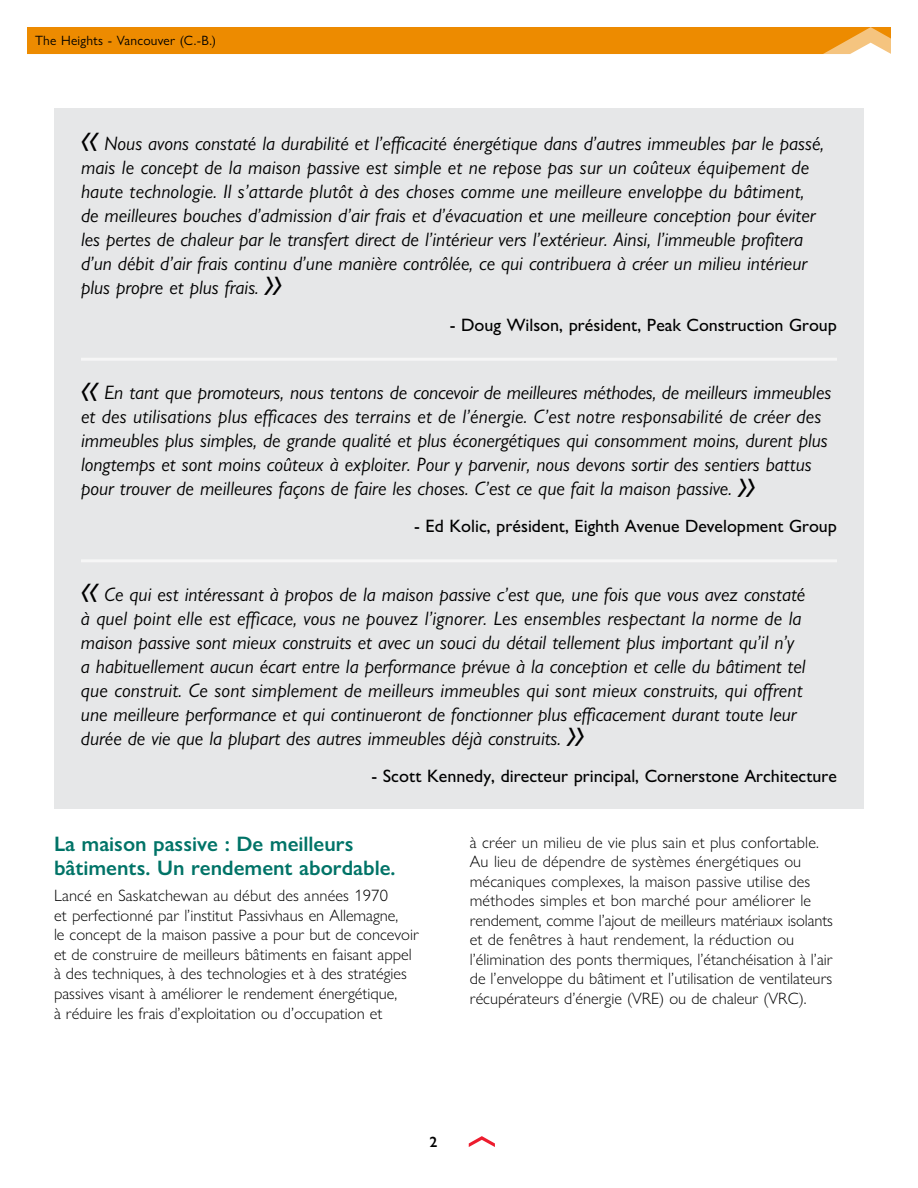
<style>
.page{position:relative;width:918px;height:1188px;background:#fff}
.page>*{position:absolute;margin:0;border:0;box-sizing:border-box;transform-origin:0 0}
.PH_Subhead3_H3{font:600 21px/24px "Gill Sans Nova";color:#007367}
.PH_Grey_Box_Quote_P{font:italic 19.5px/24px "Gill Sans Nova";color:#000}
.PH_Grey_Box_Name__Ti{font:500 18px "Gill Sans Nova";color:#000}
.PH_Grey_Box_Name__Ti-2{font:500 17.85px "Gill Sans Nova";color:#000}
.PH_Body_P{font:300 16.5px/19.5px "Gill Sans Nova";color:#000}
.t1{font:600 15px "Gill Sans Nova";color:#000}
.t2{font:13.5px "Gill Sans Nova";letter-spacing:.02em;color:#000}
.s1{font-size:40.5px}
.s2{font-size:17.85px}
.s3{font-size:18px}
</style>
<div class="page">
<div style="left:27px;top:27px;width:864px;height:27px;background:#ed8b00"></div>
<svg style="left:823px;top:27px;width:68px;height:27px"></svg>
<svg style="left:469px;top:1136px;width:26px;height:11px"></svg>
<div style="left:54px;top:108px;width:810px;height:701px;background:#e6e7e8"></div>
<hr style="left:81px;top:358px;width:756px;height:3px;background:#f6f6f6">
<hr style="left:81px;top:559px;width:756px;height:3px;background:#f6f6f6">
<p class="t2" style="left:35px;top:33px;width:183px">The Heights - Vancouver (C.-B.)</p>
<p class="PH_Grey_Box_Quote_P" style="left:81px;top:131px;width:745px"><span class="s1">«</span> Nous avons constaté la durabilité et l’efficacité énergétique dans d’autres immeubles par le passé, mais le concept de la maison passive est simple et ne repose pas sur un coûteux équipement de haute technologie. Il s’attarde plutôt à des choses comme une meilleure enveloppe du bâtiment, de meilleures bouches d’admission d’air frais et d’évacuation et une meilleure conception pour éviter les pertes de chaleur par le transfert direct de l’intérieur vers l’extérieur. Ainsi, l’immeuble profitera d’un débit d’air frais continu d’une manière contrôlée, ce qui contribuera à créer un milieu intérieur plus propre et plus frais. <span class="s1">»</span></p>
<p class="PH_Grey_Box_Name__Ti" style="left:450px;top:314px;width:389px">- Doug Wilson, président, <span class="s2">Peak Construction Group</span></p>
<p class="PH_Grey_Box_Quote_P" style="left:81px;top:380px;width:752px"><span class="s1">«</span> En tant que promoteurs, nous tentons de concevoir de meilleures méthodes, de meilleurs immeubles et des utilisations plus efficaces des terrains et de l’énergie. C’est notre responsabilité de créer des immeubles plus simples, de grande qualité et plus éconergétiques qui consomment moins, durent plus longtemps et sont moins coûteux à exploiter. Pour y parvenir, nous devons sortir des sentiers battus pour trouver de meilleures façons de faire les choses. C’est ce que fait la maison passive. <span class="s1">»</span></p>
<p class="PH_Grey_Box_Name__Ti-2" style="left:414px;top:515px;width:424px"><span class="s3">- Ed Kolic, président,</span> Eighth Avenue Development Group</p>
<p class="PH_Grey_Box_Quote_P" style="left:81px;top:582px;width:726px"><span class="s1">«</span> Ce qui est intéressant à propos de la maison passive c’est que, une fois que vous avez constaté à quel point elle est efficace, vous ne pouvez l’ignorer. Les ensembles respectant la norme de la maison passive sont mieux construits et avec un souci du détail tellement plus important qu’il n’y a habituellement aucun écart entre la performance prévue à la conception et celle du bâtiment tel que construit. Ce sont simplement de meilleurs immeubles qui sont mieux construits, qui offrent une meilleure performance et qui continueront de fonctionner plus efficacement durant toute leur durée de vie que la plupart des autres immeubles déjà construits. <span class="s1">»</span></p>
<p class="PH_Grey_Box_Name__Ti" style="left:371px;top:765px;width:467px">- Scott Kennedy, directeur principal, <span class="s2">Cornerstone Architecture</span></p>
<h3 class="PH_Subhead3_H3" style="left:54px;top:832px;width:343px">La maison passive : De meilleurs bâtiments. Un rendement abordable.</h3>
<p class="PH_Body_P" style="left:54px;top:886px;width:366px">Lancé en Saskatchewan au début des années 1970<br>et perfectionné par l’institut Passivhaus en Allemagne,<br>le concept de la maison passive a pour but de concevoir et de construire de meilleurs bâtiments en faisant appel à des techniques, à des technologies et à des stratégies passives visant à améliorer le rendement énergétique,<br>à réduire les frais d’exploitation ou d’occupation et</p>
<p class="PH_Body_P" style="left:470px;top:832px;width:365px">à créer un milieu de vie plus sain et plus confortable.<br>Au lieu de dépendre de systèmes énergétiques ou mécaniques complexes, la maison passive utilise des méthodes simples et bon marché pour améliorer le rendement, comme l’ajout de meilleurs matériaux isolants et de fenêtres à haut rendement, la réduction ou l’élimination des ponts thermiques, l’étanchéisation à l’air de l’enveloppe du bâtiment et l’utilisation de ventilateurs récupérateurs d’énergie (VRE) ou de chaleur (VRC).</p>
<p class="t1" style="left:429px;top:1133px;width:9px">2</p>
</div>
